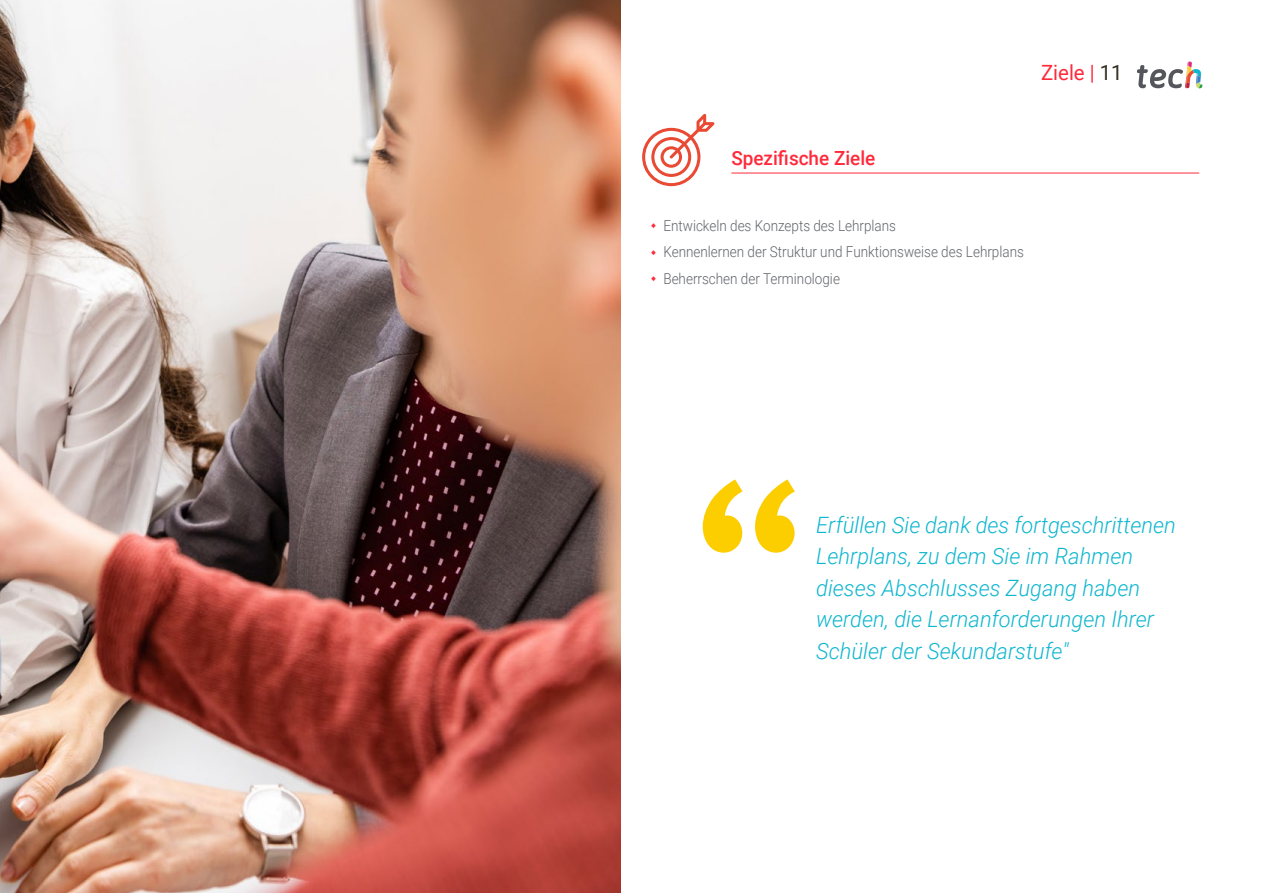
<style>
.page{position:relative;width:1263px;height:893px;background:#fff}
.page>*{position:absolute;margin:0;border:0;box-sizing:border-box;transform-origin:0 0}
.t1{font:italic 300 22.5px/31.5px "Roboto";color:#0fb6cf}
.t2{font:21px "Roboto";color:#ff293a}
.t3{font:500 19.5px "Roboto";color:#ff293a}
.t4{font:300 15px/26.7px "Roboto";color:#61646a;scale:.9 1}
.s1{color:#322e1f}
</style>
<div class="page">
<img style="left:0;top:0;width:621px;height:893px">
<hr style="left:731px;top:173px;width:468px;height:1px;background:#ff293a">
<svg style="left:1137px;top:62px;width:65px;height:27px"></svg>
<svg style="left:703px;top:479px;width:92px;height:74px"></svg>
<svg style="left:642px;top:114px;width:72px;height:72px"></svg>
<p class="t2" style="left:1041px;top:57px;width:83px">Ziele | <span class="s1">11</span></p>
<p class="t3" style="left:731px;top:144px;width:145px">Spezifische Ziele</p>
<p class="t4" style="left:663px;top:211px;width:402px">Entwickeln des Konzepts des Lehrplans<br>Kennenlernen der Struktur und Funktionsweise des Lehrplans<br>Beherrschen der Terminologie</p>
<p class="t1" style="left:816px;top:508px;width:361px">Erfüllen Sie dank des fortgeschrittenen Lehrplans, zu dem Sie im Rahmen dieses Abschlusses Zugang haben werden, die Lernanforderungen Ihrer Schüler der Sekundarstufe"</p>
</div>
